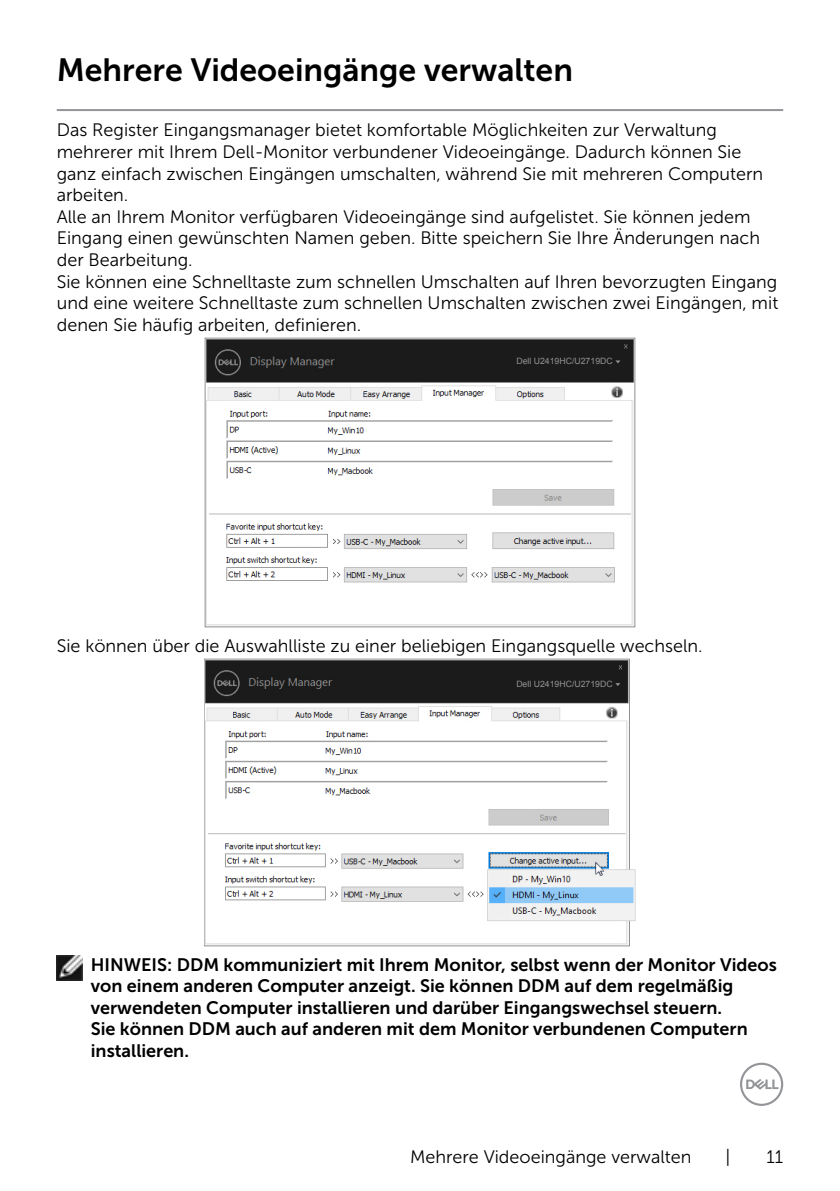
<style>
.page{position:relative;width:840px;height:1191px;background:#fff}
.page>*{position:absolute;margin:0;border:0;box-sizing:border-box;transform-origin:0 0}
.t1{font:32px "Museo Sans For Dell 700";color:#000}
.t2{font:18px/21.6px "Museo Sans For Dell 300";color:#000}
.t3{font:18px/21.6px "Museo Sans For Dell 700";color:#000}
.t4{font:8.8px "Arial";color:#939393}
</style>
<div class="page">
<svg style="left:740px;top:1062px;width:42px;height:44px"></svg>
<hr style="left:57px;top:109px;width:725px;height:2px;background:#939598">
<img style="left:204px;top:337px;width:431px;height:290px">
<div style="left:516px;top:355px;width:105px;height:11px;background:#1b1b1b"></div>
<img style="left:204px;top:658px;width:431px;height:288px">
<div style="left:516px;top:678px;width:105px;height:10px;background:#1b1b1b"></div>
<img style="left:57px;top:955px;width:25px;height:25px">
<h1 class="t1" style="left:57px;top:52px;width:517px">Mehrere Videoeingänge verwalten</h1>
<p class="t2" style="left:57px;top:119px;width:722px">Das Register Eingangsmanager bietet komfortable Möglichkeiten zur Verwaltung mehrerer mit Ihrem Dell-Monitor verbundener Videoeingänge. Dadurch können Sie ganz einfach zwischen Eingängen umschalten, während Sie mit mehreren Computern arbeiten.<br>Alle an Ihrem Monitor verfügbaren Videoeingänge sind aufgelistet. Sie können jedem Eingang einen gewünschten Namen geben. Bitte speichern Sie Ihre Änderungen nach der Bearbeitung.<br>Sie können eine Schnelltaste zum schnellen Umschalten auf Ihren bevorzugten Eingang und eine weitere Schnelltaste zum schnellen Umschalten zwischen zwei Eingängen, mit denen Sie häufig arbeiten, definieren.</p>
<p class="t4" style="left:516px;top:355px;width:98px">Dell U2419HC/U2719DC</p>
<p class="t2" style="left:57px;top:635px;width:647px">Sie können über die Auswahlliste zu einer beliebigen Eingangsquelle wechseln.</p>
<p class="t4" style="left:516px;top:678px;width:98px">Dell U2419HC/U2719DC</p>
<p class="t3" style="left:91px;top:953px;width:687px">HINWEIS: DDM kommuniziert mit Ihrem Monitor, selbst wenn der Monitor Videos von einem anderen Computer anzeigt. Sie können DDM auf dem regelmäßig verwendeten Computer installieren und darüber Eingangswechsel steuern.<br>Sie können DDM auch auf anderen mit dem Monitor verbundenen Computern installieren.</p>
<p class="t2" style="left:410px;top:1145px;width:282px">Mehrere Videoeingänge verwalten</p>
<p class="t2" style="left:725px;top:1145px;width:6px">|</p>
<p class="t2" style="left:766px;top:1145px;width:18px">11</p>
</div>
